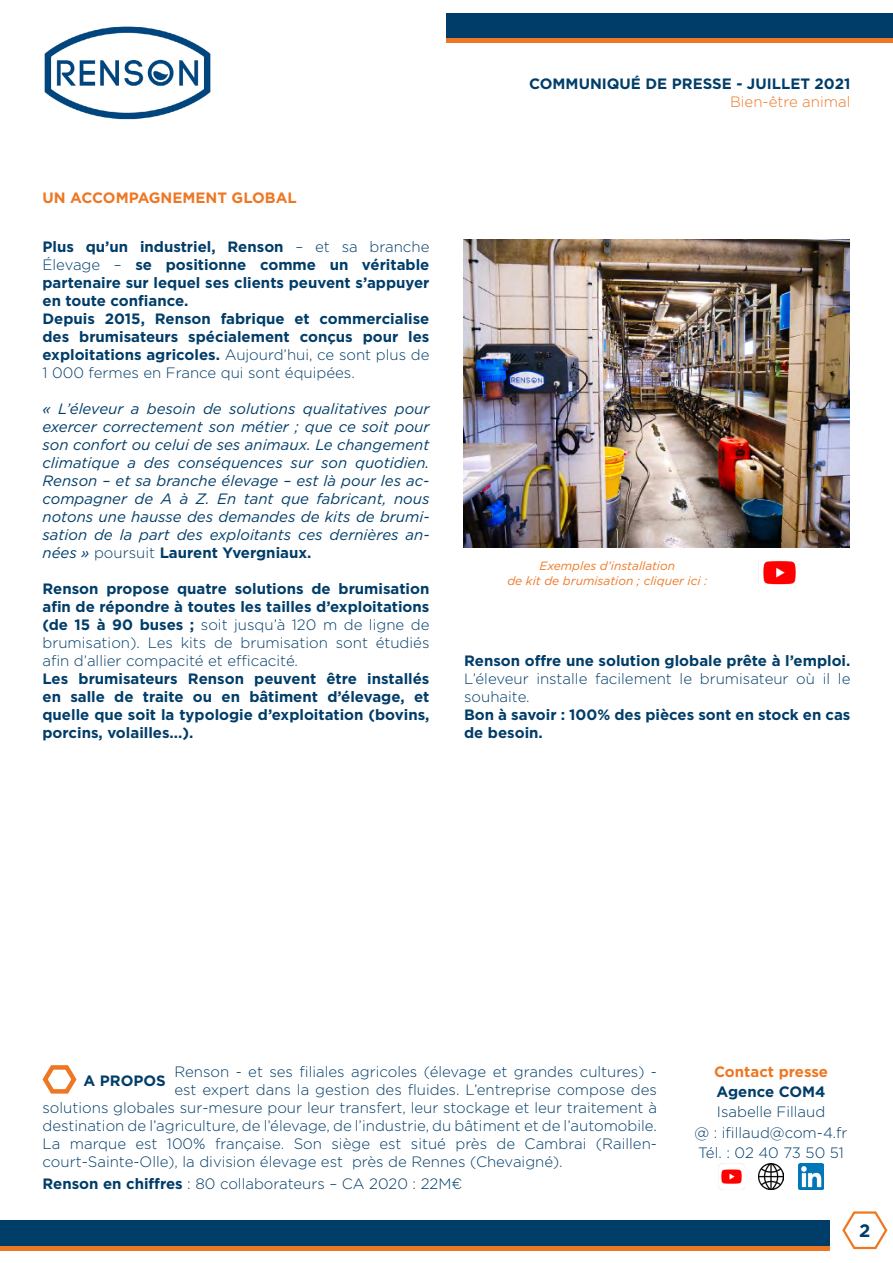
<style>
.page{position:relative;width:893px;height:1263px;background:#fff}
.page>*{position:absolute;margin:0;border:0;box-sizing:border-box;transform-origin:0 0}
.t1{font:700 18px "Gotham";color:#003d69}
.t2{font:300 15px/18px "Gotham";color:#003d69;text-align:justify}
.t3{font:700 15px/18px "Gotham";color:#003d69}
.t4{font:italic 15px/18px "Gotham";color:#003d69;text-align:justify}
.t5{font:700 15px "Gotham";color:#ee7723}
.t6{font:300 15px "Gotham";color:#ee7723}
.t7{font:italic 12px/14.4px "Gotham";color:#ee7723;text-align:center}
.s1{font-weight:300}
.s2{font-weight:300;font-style:normal}
.s3{font-weight:700;font-style:normal}
.s4{font-weight:700}
</style>
<div class="page">
<svg style="left:842px;top:1211px;width:46px;height:39px"></svg>
<div style="left:0;top:1220px;width:829px;height:26px;background:#003d69"></div>
<hr style="left:0;top:1246px;width:829px;height:4px;background:#ee7723">
<img style="left:44px;top:26px;width:167px;height:94px">
<div style="left:446px;top:13px;width:447px;height:25px;background:#003d69"></div>
<div style="left:446px;top:38px;width:447px;height:5px;background:#ee7723"></div>
<img style="left:763px;top:561px;width:33px;height:24px">
<img style="left:463px;top:240px;width:387px;height:307px">
<img style="left:798px;top:1164px;width:26px;height:25px">
<svg style="left:42px;top:1065px;width:35px;height:29px"></svg>
<img style="left:758px;top:1164px;width:26px;height:25px">
<img style="left:718px;top:1164px;width:26px;height:25px">
<p class="t5" style="left:43px;top:188px;width:256px">UN ACCOMPAGNEMENT GLOBAL</p>
<p class="t3" style="left:43px;top:237px;width:388px">Plus qu’un industriel, Renson <span class="s1">– et sa branche Élevage –</span> se positionne comme un véritable partenaire sur lequel ses clients peuvent s’appuyer en toute confiance.<br>Depuis 2015, Renson fabrique et commercialise des brumisateurs spécialement conçus pour les exploitations agricoles. <span class="s1">Aujourd’hui, ce sont plus de 1 000 fermes en France qui sont équipées.</span></p>
<p class="t4" style="left:43px;top:399px;width:388px">« L’éleveur a besoin de solutions qualitatives pour exercer correctement son métier ; que ce soit pour son confort ou celui de ses animaux. Le changement climatique a des conséquences sur son quotidien.<br>Renson – et sa branche élevage – est là pour les ac&shy;compagner de A à Z. En tant que fabricant, nous notons une hausse des demandes de kits de brumi&shy;sation de la part des exploitants ces dernières an&shy;nées » <span class="s2">poursuit</span> <span class="s3">Laurent Yvergniaux.</span></p>
<p class="t2" style="left:43px;top:579px;width:388px"><span class="s4">Renson propose quatre solutions de brumisation afin de répondre à toutes les tailles d’exploitations (de 15 à 90 buses ;</span> soit jusqu’à 120 m de ligne de brumisation). Les kits de brumisation sont étudiés afin d’allier compacité et efficacité.</p>
<p class="t3" style="left:43px;top:669px;width:388px;text-align:justify">Les brumisateurs Renson peuvent être installés en salle de traite ou en bâtiment d’élevage, et quelle que soit la typologie d’exploitation (bovins, porcins, volailles...).</p>
<p class="t3" style="left:529px;top:75px;width:323px">COMMUNIQUÉ DE PRESSE - JUILLET 2021</p>
<p class="t6" style="left:730px;top:93px;width:122px">Bien-être animal</p>
<p class="t7" style="left:507px;top:559px;width:201px">Exemples d’installation<br>de kit de brumisation ; cliquer ici :</p>
<p class="t3" style="left:464px;top:651px;width:388px">Renson offre une solution globale prête à l’emploi.</p>
<p class="t2" style="left:464px;top:669px;width:388px">L’éleveur installe facilement le brumisateur où il le souhaite.</p>
<p class="t3" style="left:464px;top:705px;width:388px">Bon à savoir : 100% des pièces sont en stock en cas de besoin.</p>
<p class="t2" style="left:174px;top:1062px;width:484px">Renson - et ses filiales agricoles (élevage et grandes cultures) -</p>
<p class="t2" style="left:174px;top:1080px;width:484px">est expert dans la gestion des fluides. L’entreprise compose des</p>
<p class="t2" style="left:43px;top:1098px;width:616px">solutions globales sur-mesure pour leur transfert, leur stockage et leur traitement à</p>
<p class="t2" style="left:43px;top:1116px;width:616px">destination de l’agriculture, de l’élevage, de l’industrie, du bâtiment et de l’automobile.</p>
<p class="t2" style="left:43px;top:1134px;width:616px">La marque est 100% française. Son siège est situé près de Cambrai (Raillen-</p>
<p class="t2" style="left:43px;top:1152px;width:522px">court-Sainte-Olle), la division élevage est près de Rennes (Chevaigné).</p>
<p class="t2" style="left:43px;top:1174px;width:421px"><span class="s4">Renson en chiffres</span> : 80 collaborateurs – CA 2020 : 22M€</p>
<p class="t3" style="left:84px;top:1072px;width:84px">A PROPOS</p>
<p class="t5" style="left:714px;top:1062px;width:116px">Contact presse</p>
<p class="t3" style="left:716px;top:1083px;width:111px">Agence COM4</p>
<p class="t2" style="left:695px;top:1102px;width:155px;line-height:20.1px;text-align:center">Isabelle Fillaud<br>@ : ifillaud@com-4.fr<br>Tél. : 02 40 73 50 51</p>
<p class="t1" style="left:859px;top:1219px;width:13px">2</p>
</div>
